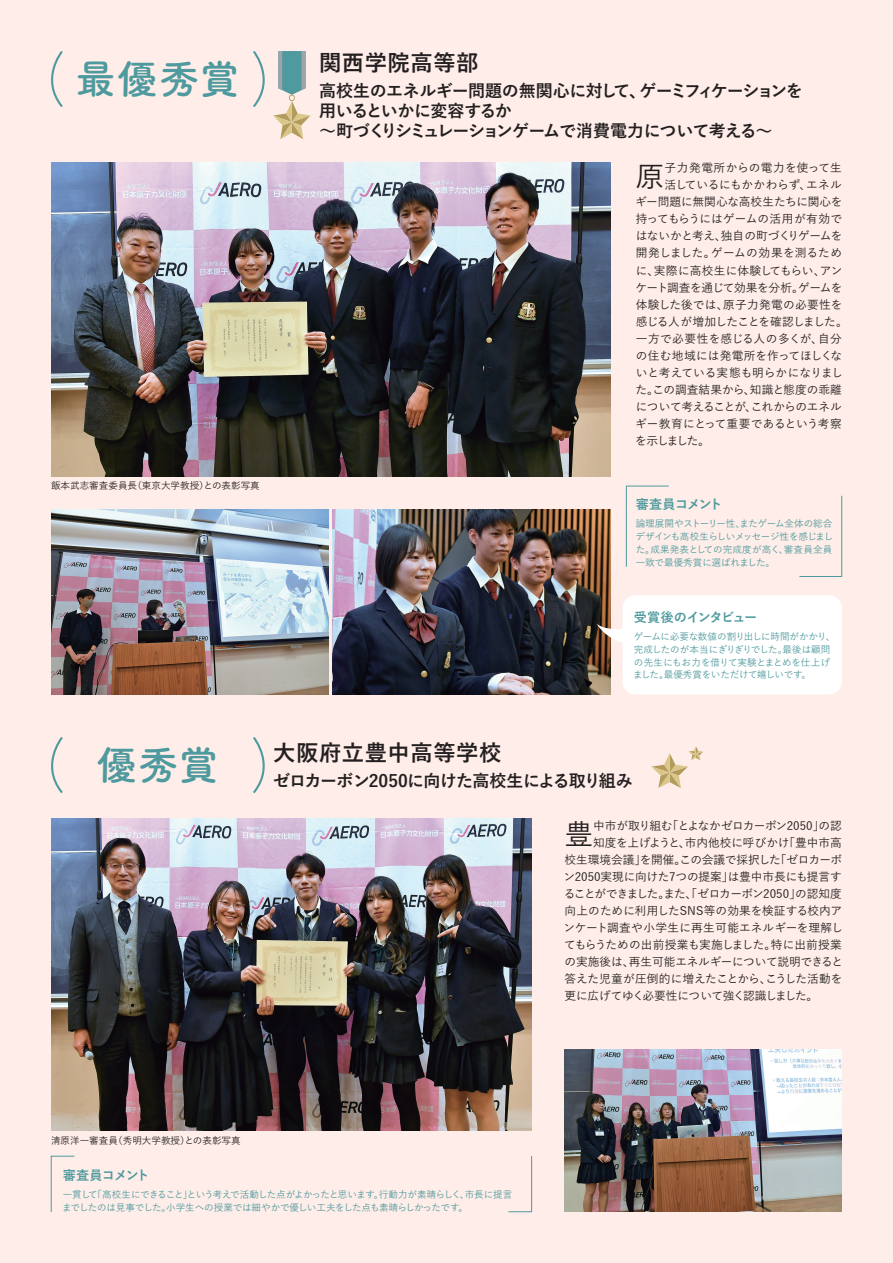
<style>
.page{position:relative;width:893px;height:1263px;background:#feede8}
.page>*{position:absolute;margin:0;border:0;box-sizing:border-box;transform-origin:0 0}
.t1{font:700 40.35px "Tsuku B Rd Gothic";letter-spacing:.03em;color:#4f9a9e}
.t2{font:500 28.65px "Yu Go Pr 6 N";color:#231f20}
.t3{font:700 22.35px "Yu Go Pr 6 N";letter-spacing:.025em;color:#231f20}
.t4{font:700 16.95px/20.2px "Yu Go Pr 6 N";letter-spacing:-.05em;color:#231f20}
.t5{font:700 13.05px "Yu Go Pr 6 N";letter-spacing:-.065em;color:#4f9a9e}
.t6{font:700 13.05px "Yu Go Pr 6 N";letter-spacing:-.095em;color:#4f9a9e}
.t7{font:500 11.7px "Yu Go Pr 6 N";letter-spacing:-.01em;color:#231f20}
.t8{font:500 11.7px "Yu Go Pr 6 N";letter-spacing:-.04em;color:#231f20}
.t9{font:500 11.7px "Yu Go Pr 6 N";letter-spacing:.025em;color:#231f20}
.t10{font:500 11.7px "Yu Go Pr 6 N";letter-spacing:.01em;color:#231f20}
.t11{font:500 11.7px "Yu Go Pr 6 N";letter-spacing:-.05em;color:#231f20}
.t12{font:500 11.7px "Yu Go Pr 6 N";letter-spacing:-.035em;color:#231f20}
.t13{font:500 11.7px "Yu Go Pr 6 N";letter-spacing:-.06em;color:#231f20}
.t14{font:500 11.7px "Yu Go Pr 6 N";letter-spacing:.02em;color:#231f20}
.t15{font:500 11.7px "Yu Go Pr 6 N";letter-spacing:-.03em;color:#231f20}
.t16{font:500 9.6px/12.8px "Yu Go Pr 6 N";letter-spacing:-.025em;color:#4f9a9e}
.t17{font:500 9.6px "Yu Go Pr 6 N";color:#231f20}
</style>
<div class="page">
<svg style="left:51px;top:737px;width:12px;height:56px"></svg>
<svg style="left:253px;top:737px;width:12px;height:56px"></svg>
<svg style="left:51px;top:51px;width:12px;height:56px"></svg>
<img style="left:333px;top:509px;width:277px;height:185px">
<img style="left:51px;top:162px;width:559px;height:315px">
<img style="left:51px;top:818px;width:481px;height:313px">
<img style="left:565px;top:1050px;width:277px;height:162px">
<img style="left:51px;top:509px;width:277px;height:185px">
<svg style="left:51px;top:1156px;width:24px;height:56px"></svg>
<svg style="left:626px;top:486px;width:43px;height:81px"></svg>
<svg style="left:799px;top:495px;width:43px;height:82px"></svg>
<svg style="left:508px;top:1156px;width:24px;height:56px"></svg>
<svg style="left:253px;top:51px;width:57px;height:88px"></svg>
<svg style="left:651px;top:746px;width:52px;height:42px"></svg>
<div style="left:622px;top:595px;width:220px;height:99px;background:#fff;border-radius:13px"></div>
<svg style="left:596px;top:624px;width:27px;height:19px"></svg>
<h1 class="t1" style="left:75px;top:47px;width:166px">最優秀賞</h1>
<p class="t17" style="left:51px;top:477px;width:210px">飯本武志審査委員長（東京大学教授）との表彰写真</p>
<h3 class="t3" style="left:319px;top:50px;width:161px">関西学院高等部</h3>
<h3 class="t4" style="left:319px;top:81px;width:485px">高校生のエネルギー問題の無関心に対して、ゲーミフィケーションを用いるといかに変容するか<br>～町づくりシミュレーションゲームで消費電力について考える～</h3>
<h2 class="t2" style="left:636px;top:150px;width:30px">原</h2>
<p class="t9" style="left:664px;top:157px;width:179px">子力発電所からの電力を使って生</p>
<p class="t15" style="left:664px;top:174px;width:179px">活しているにもかかわらず、エネル</p>
<p class="t7" style="left:635px;top:191px;width:209px">ギー問題に無関心な高校生たちに関心を</p>
<p class="t7" style="left:636px;top:208px;width:208px">持ってもらうにはゲームの活用が有効で</p>
<p class="t12" style="left:636px;top:225px;width:208px">はないかと考え、独自の町づくりゲームを</p>
<p class="t14" style="left:636px;top:242px;width:208px">開発しました。ゲームの効果を測るため</p>
<p class="t7" style="left:636px;top:259px;width:208px">に、実際に高校生に体験してもらい、アン</p>
<p class="t8" style="left:635px;top:276px;width:209px">ケート調査を通じて効果を分析。ゲームを</p>
<p class="t9" style="left:636px;top:293px;width:208px">体験した後では、原子力発電の必要性を</p>
<p class="t13" style="left:636px;top:310px;width:214px">感じる人が増加したことを確認しました。</p>
<p class="t9" style="left:636px;top:327px;width:208px">一方で必要性を感じる人の多くが、自分</p>
<p class="t7" style="left:636px;top:344px;width:208px">の住む地域には発電所を作ってほしくな</p>
<p class="t7" style="left:636px;top:361px;width:209px">いと考えている実態も明らかになりまし</p>
<p class="t7" style="left:636px;top:378px;width:208px">た。この調査結果から、知識と態度の乖離</p>
<p class="t8" style="left:636px;top:395px;width:208px">について考えることが、これからのエネル</p>
<p class="t7" style="left:635px;top:412px;width:208px">ギー教育にとって重要であるという考察</p>
<p class="t7" style="left:635px;top:429px;width:76px">を示しました。</p>
<p class="t5" style="left:636px;top:497px;width:88px">審査員コメント</p>
<p class="t16" style="left:635px;top:516px;width:199px;text-align:justify">論理展開やストーリー性、またゲーム全体の総合デザインも高校生らしいメッセージ性を感じました。成果発表としての完成度が高く、審査員全員一致で最優秀賞に選ばれました。</p>
<p class="t6" style="left:634px;top:609px;width:125px">受賞後のインタビュー</p>
<p class="t16" style="left:633px;top:629px;width:204px">ゲームに必要な数値の割り出しに時間がかかり、完成したのが本当にぎりぎりでした。最後は顧問の先生にもお力を借りて実験とまとめを仕上げました。最優秀賞をいただけて嬉しいです。</p>
<h1 class="t1" style="left:97px;top:733px;width:124px">優秀賞</h1>
<h3 class="t3" style="left:273px;top:740px;width:230px">大阪府立豊中高等学校</h3>
<h3 class="t4" style="left:273px;top:771px;width:361px">ゼロカーボン2050に向けた高校生による取り組み</h3>
<h2 class="t2" style="left:565px;top:807px;width:30px">豊</h2>
<p class="t8" style="left:593px;top:814px;width:250px">中市が取り組む「とよなかゼロカーボン2050」の認</p>
<p class="t7" style="left:593px;top:831px;width:250px">知度を上げようと、市内他校に呼びかけ「豊中市高</p>
<p class="t7" style="left:564px;top:848px;width:279px">校生環境会議」を開催。この会議で採択した「ゼロカーボ</p>
<p class="t7" style="left:564px;top:865px;width:280px">ン2050実現に向けた7つの提案」は豊中市長にも提言す</p>
<p class="t11" style="left:564px;top:882px;width:280px">ることができました。また、「ゼロカーボン2050」の認知度</p>
<p class="t10" style="left:564px;top:899px;width:279px">向上のために利用したSNS等の効果を検証する校内ア</p>
<p class="t10" style="left:564px;top:916px;width:281px">ンケート調査や小学生に再生可能エネルギーを理解し</p>
<p class="t7" style="left:564px;top:933px;width:279px">てもらうための出前授業も実施しました。特に出前授業</p>
<p class="t7" style="left:564px;top:950px;width:280px">の実施後は、再生可能エネルギーについて説明できると</p>
<p class="t7" style="left:564px;top:968px;width:279px">答えた児童が圧倒的に増えたことから、こうした活動を</p>
<p class="t8" style="left:564px;top:985px;width:255px">更に広げてゆく必要性について強く認識しました。</p>
<p class="t17" style="left:51px;top:1131px;width:191px">清原洋一審査員（秀明大学教授）との表彰写真</p>
<p class="t5" style="left:63px;top:1167px;width:88px">審査員コメント</p>
<p class="t16" style="left:62px;top:1187px;width:452px">一貫して「高校生にできること」という考えで活動した点がよかったと思います。行動力が素晴らしく、市長に提言までしたのは見事でした。小学生への授業では細やかで優しい工夫をした点も素晴らしかったです。</p>
</div>
